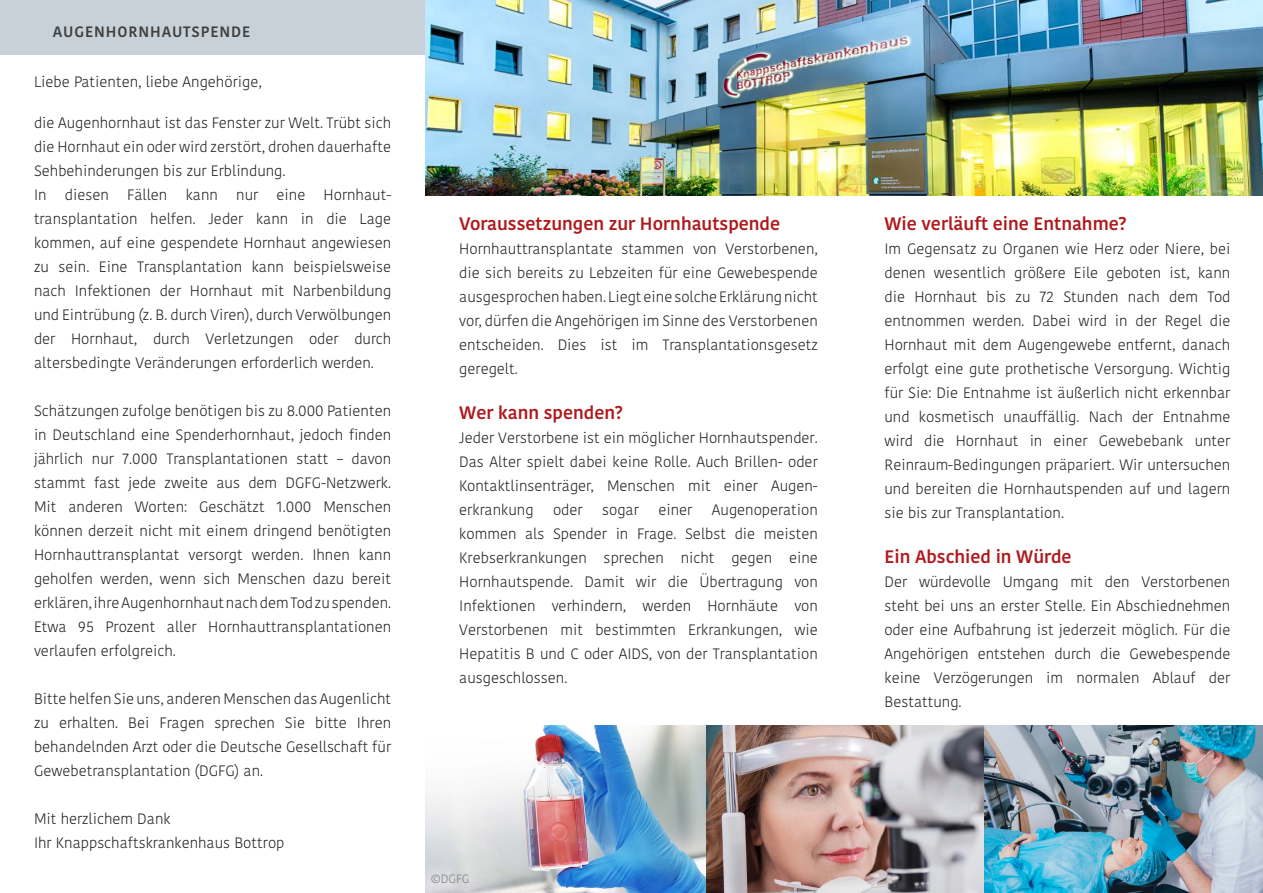
<style>
.page{position:relative;width:1263px;height:893px;background:#fff}
.page>*{position:absolute;margin:0;border:0;box-sizing:border-box;transform-origin:0 0}
.Zwischen-Headline_ro{font:500 18px "Kohinoor";color:#ae1a1e}
.Fließtext{font:300 15px/24px "Kohinoor";color:#231f20;text-align:justify}
.Titel_Dachzeile{font:500 15px "Kohinoor";letter-spacing:.06em;color:#3e3e3f}
.t1{font:300 12px "Kohinoor";color:#808285}
</style>
<div class="page">
<div style="left:0;top:0;width:1263px;height:54px;background:#c7d1d7"></div>
<img style="left:425px;top:725px;width:838px;height:168px">
<img style="left:426px;top:0;width:837px;height:196px">
<p class="Titel_Dachzeile" style="left:53px;top:22px;width:199px">AUGENHORNHAUTSPENDE</p>
<p class="Fließtext" style="left:34px;top:70px;width:229px">Liebe Patienten, liebe Angehörige,</p>
<p class="Fließtext" style="left:34px;top:111px;width:359px">die Augenhornhaut ist das Fenster zur Welt. Trübt sich die Hornhaut ein oder wird zerstört, drohen dauerhafte Sehbehinderungen bis zur Erblindung.</p>
<p class="Fließtext" style="left:34px;top:183px;width:359px">In diesen Fällen kann nur eine Hornhaut&shy;transplantation helfen. Jeder kann in die Lage kommen, auf eine gespendete Hornhaut angewiesen zu sein. Eine Transplantation kann beispielsweise nach Infektionen der Hornhaut mit Narbenbildung und Eintrübung (z. B. durch Viren), durch Verwölbungen der Hornhaut, durch Verletzungen oder durch altersbedingte Veränderungen erforderlich werden.</p>
<p class="Fließtext" style="left:34px;top:399px;width:359px">Schätzungen zufolge benötigen bis zu 8.000 Patienten in Deutschland eine Spenderhornhaut, jedoch finden jährlich nur 7.000 Transplantationen statt – davon stammt fast jede zweite aus dem DGFG-Netzwerk.<br>Mit anderen Worten: Geschätzt 1.000 Menschen können derzeit nicht mit einem dringend benötigten Hornhauttransplantat versorgt werden. Ihnen kann geholfen werden, wenn sich Menschen dazu bereit erklären, ihre Augenhornhaut nach dem Tod zu spenden.<br>Etwa 95 Prozent aller Hornhauttransplantationen verlaufen erfolgreich.</p>
<p class="Fließtext" style="left:34px;top:687px;width:359px">Bitte helfen Sie uns, anderen Menschen das Augenlicht zu erhalten. Bei Fragen sprechen Sie bitte Ihren behandelnden Arzt oder die Deutsche Gesellschaft für Gewebetransplantation (DGFG) an.</p>
<p class="Fließtext" style="left:34px;top:807px;width:138px">Mit herzlichem Dank</p>
<p class="Fließtext" style="left:34px;top:831px;width:252px">Ihr Knappschaftskrankenhaus Bottrop</p>
<p class="Zwischen-Headline_ro" style="left:459px;top:213px;width:322px">Voraussetzungen zur Hornhautspende</p>
<p class="Fließtext" style="left:459px;top:237px;width:360px">Hornhauttransplantate stammen von Verstorbenen, die sich bereits zu Lebzeiten für eine Gewebespende ausgesprochen haben. Liegt eine solche Erklärung nicht vor, dürfen die Angehörigen im Sinne des Verstorbenen entscheiden. Dies ist im Transplantationsgesetz geregelt.</p>
<p class="Zwischen-Headline_ro" style="left:459px;top:402px;width:165px">Wer kann spenden?</p>
<p class="Fließtext" style="left:459px;top:426px;width:360px">Jeder Verstorbene ist ein möglicher Hornhautspender.<br>Das Alter spielt dabei keine Rolle. Auch Brillen- oder Kontaktlinsenträger, Menschen mit einer Augen&shy;erkrankung</p>
<p class="Fließtext" style="left:553px;top:498px;width:31px">oder</p>
<p class="Fließtext" style="left:602px;top:498px;width:38px">sogar</p>
<p class="Fließtext" style="left:658px;top:498px;width:35px">einer</p>
<p class="Fließtext" style="left:459px;top:498px;width:360px;text-indent:253px">Augenoperation kommen als Spender in Frage. Selbst die meisten Krebserkrankungen sprechen nicht gegen eine Hornhautspende. Damit wir die Übertragung von Infektionen verhindern, werden Hornhäute von Verstorbenen mit bestimmten Erkrankungen, wie Hepatitis B und C oder AIDS, von der Transplantation ausgeschlossen.</p>
<p class="t1" style="left:431px;top:871px;width:40px">©DGFG</p>
<p class="Zwischen-Headline_ro" style="left:884px;top:213px;width:243px">Wie verläuft eine Entnahme?</p>
<p class="Fließtext" style="left:884px;top:237px;width:347px">Im Gegensatz zu Organen wie Herz oder Niere, bei denen wesentlich größere Eile geboten ist, kann die Hornhaut bis zu 72 Stunden nach dem Tod entnommen werden. Dabei wird in der Regel die Hornhaut mit dem Augengewebe entfernt, danach erfolgt eine gute prothetische Versorgung. Wichtig für Sie: Die Entnahme ist äußerlich nicht erkennbar und kosmetisch unauffällig. Nach der Entnahme wird die Hornhaut in einer Gewebebank unter Reinraum-Bedingungen präpariert. Wir untersuchen und bereiten die Hornhautspenden auf und lagern sie bis zur Transplantation.</p>
<p class="Zwischen-Headline_ro" style="left:884px;top:546px;width:189px">Ein Abschied in Würde</p>
<p class="Fließtext" style="left:884px;top:570px;width:347px">Der würdevolle Umgang mit den Verstorbenen steht bei uns an erster Stelle. Ein Abschiednehmen oder eine Aufbahrung ist jederzeit möglich. Für die Angehörigen entstehen durch die Gewebespende keine Verzögerungen im normalen Ablauf der Bestattung.</p>
</div>
